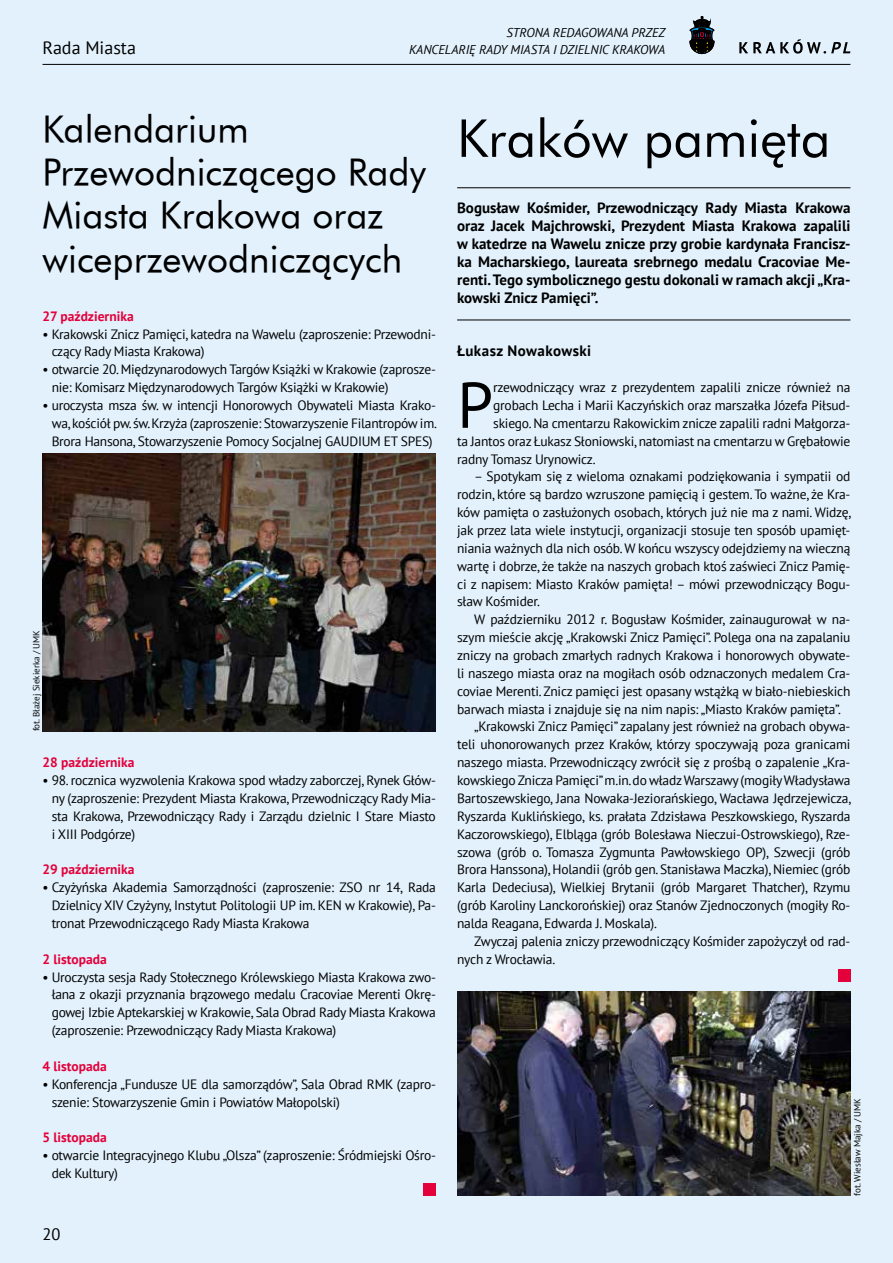
<style>
.page{position:relative;width:893px;height:1263px;background:#e2f1fc}
.page>*{position:absolute;margin:0;border:0;box-sizing:border-box;transform-origin:0 0}
.t1{font:64.5px "PT Sans";color:#000}
.t2{font:51px "Futura PL";color:#000}
.t3{font:36px/43.2px "Futura PL";color:#000}
.t4{font:18px "PT Sans";color:#000}
.t5{font:16.5px "PT Sans";color:#000}
.t6{font:700 15px/17.9px "PT Sans";color:#000;text-align:justify}
.t7{font:700 15px "PT Sans";letter-spacing:.03em;color:#000}
.t8{font:13.5px/17.9px "PT Sans";letter-spacing:-.015em;color:#000;text-align:justify}
.t9{font:700 13.5px "PT Sans";color:#e4003a}
.t10{font:italic 12.75px/16.4px "PT Sans";color:#000;text-align:right}
.t11{font:9px "PT Sans";color:#000}
</style>
<div class="page">
<hr style="left:43px;top:64px;width:807px;height:1px;background:#000">
<svg style="left:689px;top:16px;width:26px;height:38px"></svg>
<svg style="left:739px;top:39px;width:111px;height:15px"></svg>
<div style="left:423px;top:1183px;width:13px;height:13px;background:#e4003a"></div>
<hr style="left:457px;top:187px;width:393px;height:1px;background:#000">
<hr style="left:457px;top:320px;width:393px;height:1px;background:#000">
<div style="left:838px;top:969px;width:12px;height:12px;background:#e4003a"></div>
<img style="left:43px;top:454px;width:393px;height:277px">
<img style="left:457px;top:991px;width:393px;height:205px">
<h3 class="t4" style="left:43px;top:36px;width:95px">Rada Miasta</h3>
<p class="t10" style="left:409px;top:24px;width:257px">STRONA REDAGOWANA PRZEZ<br>KANCELARIĘ RADY MIASTA I DZIELNIC KRAKOWA</p>
<h3 class="t3" style="left:43px;top:107px;width:385px">Kalendarium<br>Przewodniczącego Rady<br>Miasta Krakowa oraz wiceprzewodniczących</h3>
<p class="t9" style="left:43px;top:307px;width:93px">27 października</p>
<p class="t8" style="left:52px;top:324px;width:386px;text-indent:-9px">• Krakowski Znicz Pamięci, katedra na Wawelu (zaproszenie: Przewodni&shy;czący Rady Miasta Krakowa)</p>
<p class="t8" style="left:52px;top:360px;width:386px;text-indent:-9px">• otwarcie 20. Międzynarodowych Targów Książki w Krakowie (zaprosze&shy;nie: Komisarz Międzynarodowych Targów Książki w Krakowie)</p>
<p class="t8" style="left:52px;top:396px;width:387px;text-indent:-9px">• uroczysta msza św. w intencji Honorowych Obywateli Miasta Krako&shy;wa, kościół pw. św. Krzyża (zaproszenie: Stowarzyszenie Filantropów im.<br>Brora Hansona, Stowarzyszenie Pomocy Socjalnej GAUDIUM ET SPES)</p>
<p class="t11" style="left:30px;top:731px;width:103px;rotate:-90deg">fot. Błażej Siekierka / UMK</p>
<p class="t9" style="left:43px;top:753px;width:93px">28 października</p>
<p class="t8" style="left:52px;top:771px;width:386px;text-indent:-9px">• 98. rocznica wyzwolenia Krakowa spod władzy zaborczej, Rynek Głów&shy;ny (zaproszenie: Prezydent Miasta Krakowa, Przewodniczący Rady Mia&shy;sta Krakowa, Przewodniczący Rady i Zarządu dzielnic I Stare Miasto i XIII Podgórze)</p>
<p class="t9" style="left:43px;top:861px;width:93px">29 października</p>
<p class="t8" style="left:52px;top:878px;width:386px;text-indent:-9px">• Czyżyńska Akademia Samorządności (zaproszenie: ZSO nr 14, Rada Dzielnicy XIV Czyżyny, Instytut Politologii UP im. KEN w Krakowie), Pa&shy;tronat Przewodniczącego Rady Miasta Krakowa</p>
<p class="t9" style="left:43px;top:950px;width:66px">2 listopada</p>
<p class="t8" style="left:52px;top:967px;width:386px;text-indent:-9px">• Uroczysta sesja Rady Stołecznego Królewskiego Miasta Krakowa zwo&shy;łana z okazji przyznania brązowego medalu Cracoviae Merenti Okrę&shy;gowej Izbie Aptekarskiej w Krakowie, Sala Obrad Rady Miasta Krakowa (zaproszenie: Przewodniczący Rady Miasta Krakowa)</p>
<p class="t9" style="left:43px;top:1057px;width:66px">4 listopada</p>
<p class="t8" style="left:52px;top:1075px;width:386px;text-indent:-9px">• Konferencja „Fundusze UE dla samorządów”, Sala Obrad RMK (zapro&shy;szenie: Stowarzyszenie Gmin i Powiatów Małopolski)</p>
<p class="t9" style="left:43px;top:1129px;width:66px">5 listopada</p>
<p class="t8" style="left:52px;top:1146px;width:386px;text-indent:-9px">• otwarcie Integracyjnego Klubu „Olsza” (zaproszenie: Śródmiejski Ośro&shy;dek Kultury)</p>
<p class="t5" style="left:43px;top:1223px;width:19px">20</p>
<h2 class="t2" style="left:457px;top:106px;width:375px">Kraków pamięta</h2>
<p class="t6" style="left:457px;top:199px;width:395px">Bogusław Kośmider, Przewodniczący Rady Miasta Krakowa oraz Jacek Majchrowski, Prezydent Miasta Krakowa zapalili w katedrze na Wawelu znicze przy grobie kardynała Francisz&shy;ka Macharskiego, laureata srebrnego medalu Cracoviae Me&shy;renti. Tego symbolicznego gestu dokonali w ramach akcji „Kra&shy;kowski Znicz Pamięci”.</p>
<p class="t7" style="left:457px;top:341px;width:136px">Łukasz Nowakowski</p>
<h1 class="t1" style="left:457px;top:364px;width:38px">P</h1>
<p class="t8" style="left:493px;top:378px;width:359px">rzewodniczący wraz z prezydentem zapalili znicze również na</p>
<p class="t8" style="left:493px;top:396px;width:359px">grobach Lecha i Marii Kaczyńskich oraz marszałka Józefa Piłsud-</p>
<p class="t8" style="left:493px;top:414px;width:359px">skiego. Na cmentarzu Rakowickim znicze zapalili radni Małgorza-</p>
<p class="t8" style="left:457px;top:432px;width:395px">ta Jantos oraz Łukasz Słoniowski, natomiast na cmentarzu w Grębałowie</p>
<p class="t8" style="left:457px;top:449px;width:140px">radny Tomasz Urynowicz.</p>
<p class="t8" style="left:457px;top:467px;width:396px;text-indent:17px">– Spotykam się z wieloma oznakami podziękowania i sympatii od rodzin, które są bardzo wzruszone pamięcią i gestem. To ważne, że Kra&shy;ków pamięta o zasłużonych osobach, których już nie ma z nami. Widzę, jak przez lata wiele instytucji, organizacji stosuje ten sposób upamięt&shy;niania ważnych dla nich osób. W końcu wszyscy odejdziemy na wieczną wartę i dobrze, że także na naszych grobach ktoś zaświeci Znicz Pamię&shy;ci z napisem: Miasto Kraków pamięta! – mówi przewodniczący Bogu&shy;sław Kośmider.</p>
<p class="t8" style="left:474px;top:610px;width:378px">W październiku 2012 r. Bogusław Kośmider, zainaugurował w na-</p>
<p class="t8" style="left:457px;top:628px;width:395px">szym mieście akcję „Krakowski Znicz Pamięci”. Polega ona na zapalaniu</p>
<p class="t8" style="left:457px;top:646px;width:395px">zniczy na grobach zmarłych radnych Krakowa i honorowych obywate-</p>
<p class="t8" style="left:457px;top:664px;width:395px">li naszego miasta oraz na mogiłach osób odznaczonych medalem Cra-</p>
<p class="t8" style="left:457px;top:682px;width:395px">coviae Merenti. Znicz pamięci jest opasany wstążką w biało-niebieskich</p>
<p class="t8" style="left:457px;top:700px;width:385px">barwach miasta i znajduje się na nim napis: „Miasto Kraków pamięta”.</p>
<p class="t8" style="left:474px;top:717px;width:378px">„Krakowski Znicz Pamięci” zapalany jest również na grobach obywa-</p>
<p class="t8" style="left:457px;top:735px;width:395px">teli uhonorowanych przez Kraków, którzy spoczywają poza granicami</p>
<p class="t8" style="left:457px;top:753px;width:395px">naszego miasta. Przewodniczący zwrócił się z prośbą o zapalenie „Kra-</p>
<p class="t8" style="left:457px;top:771px;width:395px">kowskiego Znicza Pamięci” m.in. do władz Warszawy (mogiły Władysława</p>
<p class="t8" style="left:457px;top:789px;width:396px">Bartoszewskiego, Jana Nowaka-Jeziorańskiego, Wacława Jędrzejewicza,</p>
<p class="t8" style="left:457px;top:807px;width:395px">Ryszarda Kuklińskiego, ks. prałata Zdzisława Peszkowskiego, Ryszarda</p>
<p class="t8" style="left:457px;top:825px;width:395px">Kaczorowskiego), Elbląga (grób Bolesława Nieczui-Ostrowskiego), Rze-</p>
<p class="t8" style="left:457px;top:842px;width:395px">szowa (grób o. Tomasza Zygmunta Pawłowskiego OP), Szwecji (grób</p>
<p class="t8" style="left:457px;top:860px;width:395px">Brora Hanssona), Holandii (grób gen. Stanisława Maczka), Niemiec (grób</p>
<p class="t8" style="left:457px;top:878px;width:395px">Karla Dedeciusa), Wielkiej Brytanii (grób Margaret Thatcher), Rzymu</p>
<p class="t8" style="left:457px;top:896px;width:395px">(grób Karoliny Lanckorońskiej) oraz Stanów Zjednoczonych (mogiły Ro-</p>
<p class="t8" style="left:457px;top:914px;width:201px">nalda Reagana, Edwarda J. Moskala).</p>
<p class="t8" style="left:474px;top:932px;width:378px">Zwyczaj palenia zniczy przewodniczący Kośmider zapożyczył od rad-</p>
<p class="t8" style="left:457px;top:950px;width:100px">nych z Wrocławia.</p>
<p class="t11" style="left:852px;top:1196px;width:99px;rotate:-90deg">fot. Wiesław Majka / UMK</p>
</div>
